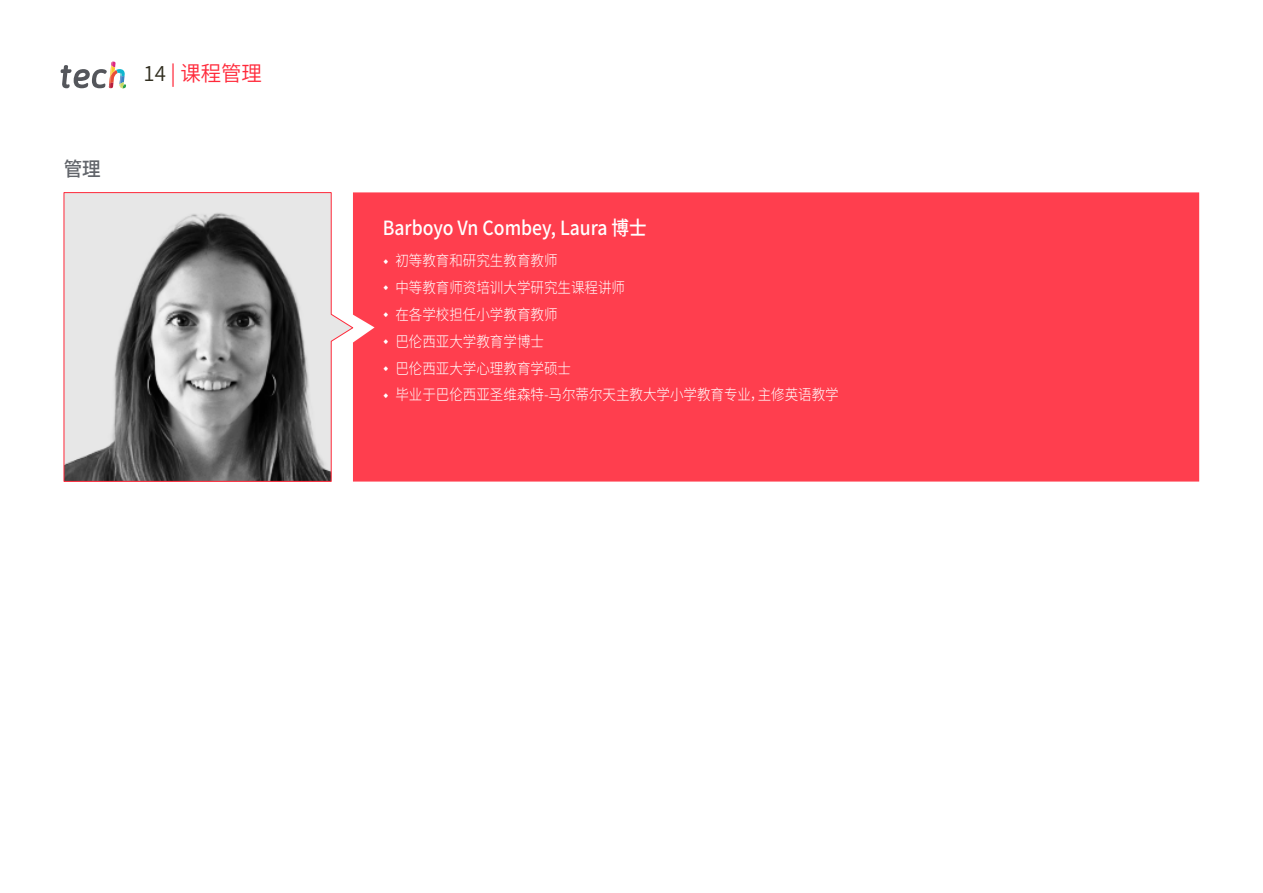
<style>
.page{position:relative;width:1263px;height:893px;background:#fff}
.page>*{position:absolute;margin:0;border:0;box-sizing:border-box;transform-origin:0 0}
.t1{font:21px "Source Han Sans CN";color:#ff293a}
.t2{font:500 19.5px "Source Han Sans CN";color:#fff;scale:.9 1}
.t3{font:500 19.5px "Source Han Sans CN";color:#61646a;scale:.95 1}
.t4{font:300 15px/26.7px "Source Han Sans CN";color:#fff;scale:.9 1}
.s1{color:#312e20}
</style>
<div class="page">
<div style="left:353px;top:192px;width:846px;height:290px;background:#ff3e4e"></div>
<svg style="left:64px;top:192px;width:289px;height:290px;background:#a19e9e"></svg>
<svg style="left:61px;top:62px;width:65px;height:27px"></svg>
<svg style="left:384px;top:259px;width:4px;height:5px"></svg>
<svg style="left:384px;top:286px;width:4px;height:5px"></svg>
<svg style="left:384px;top:312px;width:4px;height:5px"></svg>
<svg style="left:384px;top:339px;width:4px;height:5px"></svg>
<svg style="left:384px;top:366px;width:4px;height:5px"></svg>
<svg style="left:384px;top:393px;width:4px;height:5px"></svg>
<h2 class="t3" style="left:64px;top:158px;width:41px">管理</h2>
<h1 class="t1" style="left:144px;top:61px;width:120px"><span class="s1">14</span> | 课程管理</h1>
<h2 class="t2" style="left:383px;top:217px;width:295px">Barboyo Vn Combey, Laura 博士</h2>
<p class="t4" style="left:395px;top:248px;width:494px">初等教育和研究生教育教师<br>中等教育师资培训大学研究生课程讲师<br>在各学校担任小学教育教师<br>巴伦西亚大学教育学博士<br>巴伦西亚大学心理教育学硕士<br>毕业于巴伦西亚圣维森特-马尔蒂尔天主教大学小学教育专业，主修英语教学</p>
</div>
